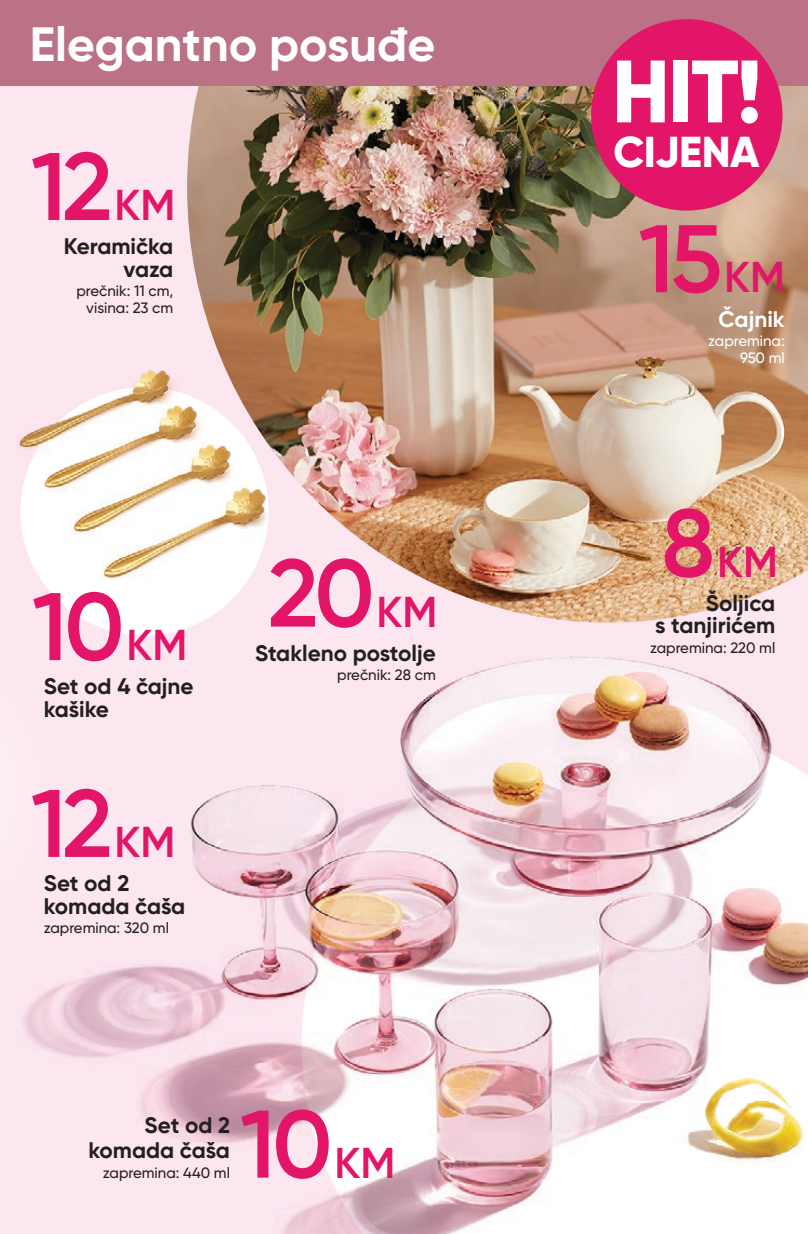
<style>
.page{position:relative;width:808px;height:1234px;background:#fff}
.page>*{position:absolute;margin:0;border:0;box-sizing:border-box;transform-origin:0 0}
.t1{font:600 95.7px/196.6px "Gilroy";letter-spacing:-.04em;color:#e21568}
.t2{font:800 88.2px "Gilroy";color:#fff}
.t3{font:700 63px "Gilroy";color:#fff}
.t4{font:700 48px "Gilroy";color:#fff}
.t5{font:800 43.2px "Gilroy";letter-spacing:-.01em;color:#fff}
.t6{font:600 43.2px "Gilroy";color:#e21568}
.t7{font:700 22.5px/22.5px "Gilroy";color:#231f20;text-align:right}
.t8{font:700 22.5px "Gilroy";color:#fff}
.t9{font:500 15px/16.8px "Gilroy";color:#231f20;text-align:right}
.t10{font:500 15px/16.8px "Gilroy";color:#fff;text-align:right}
.s1{font-size:43.2px}
.s2{font-size:95.7px}
</style>
<div class="page">
<div style="left:0;top:0;width:808px;height:1233px;background:#fce6f0"></div>
<img style="left:187px;top:85px;width:621px;height:483px">
<div style="left:0;top:0;width:808px;height:85px;background:#bb7286"></div>
<img style="left:23px;top:568px;width:785px;height:665px">
<div style="left:20px;top:387px;width:249px;height:248px;background:#fff;border-radius:50%"></div>
<img style="left:18px;top:337px;width:272px;height:274px">
<div style="left:591px;top:19px;width:191px;height:191px;background:#e21568;border-radius:50%"></div>
<h3 class="t3" style="left:30px;top:5px;width:391px">Nazwa/hasło</h3>
<h3 class="t4" style="left:30px;top:14px;width:407px">Elegantno posuđe</h3>
<h1 class="t1" style="left:31px;top:87px;width:146px">12<span class="s1">KM</span></h1>
<p class="t7" style="left:64px;top:235px;width:111px">Keramička vaza</p>
<p class="t9" style="left:76px;top:282px;width:98px">prečnik: 11 cm, visina: 23 cm</p>
<h1 class="t1" style="left:31px;top:527px;width:158px">10<span class="s1">KM<br></span>12<span class="s1">KM</span></h1>
<p class="t7" style="left:44px;top:675px;width:151px;text-align:left">Set od 4 čajne kašike</p>
<p class="t7" style="left:44px;top:871px;width:143px;text-align:left">Set od 2 komada čaša</p>
<p class="t9" style="left:44px;top:919px;width:127px">zapremina: 320 ml</p>
<h1 class="t1" style="left:268px;top:494px;width:171px">20<span class="s1">KM</span></h1>
<p class="t7" style="left:255px;top:641px;width:182px">Stakleno postolje</p>
<p class="t9" style="left:337px;top:666px;width:100px">prečnik: 28 cm</p>
<p class="t7" style="left:89px;top:1112px;width:143px;line-height:25.2px">Set od 2 komada čaša</p>
<p class="t9" style="left:103px;top:1163px;width:129px">zapremina: 440 ml</p>
<h1 class="t1" style="left:240px;top:1044px;width:157px">10<span class="s1">KM</span></h1>
<h2 class="t2" style="left:612px;top:36px;width:152px">HIT!</h2>
<h3 class="t5" style="left:613px;top:124px;width:148px">CIJENA</h3>
<h1 class="t1" style="left:638px;top:159px;width:148px">15<span class="s1">KM</span></h1>
<p class="t8" style="left:718px;top:304px;width:68px">Čajnik</p>
<p class="t10" style="left:708px;top:332px;width:78px">zapremina:<br>950 ml</p>
<h3 class="t6" style="left:661px;top:534px;width:118px"><span class="s2">8</span>KM</h3>
<p class="t7" style="left:655px;top:591px;width:122px">Šoljica<br>s tanjirićem</p>
<p class="t9" style="left:650px;top:639px;width:127px">zapremina: 220 ml</p>
</div>
